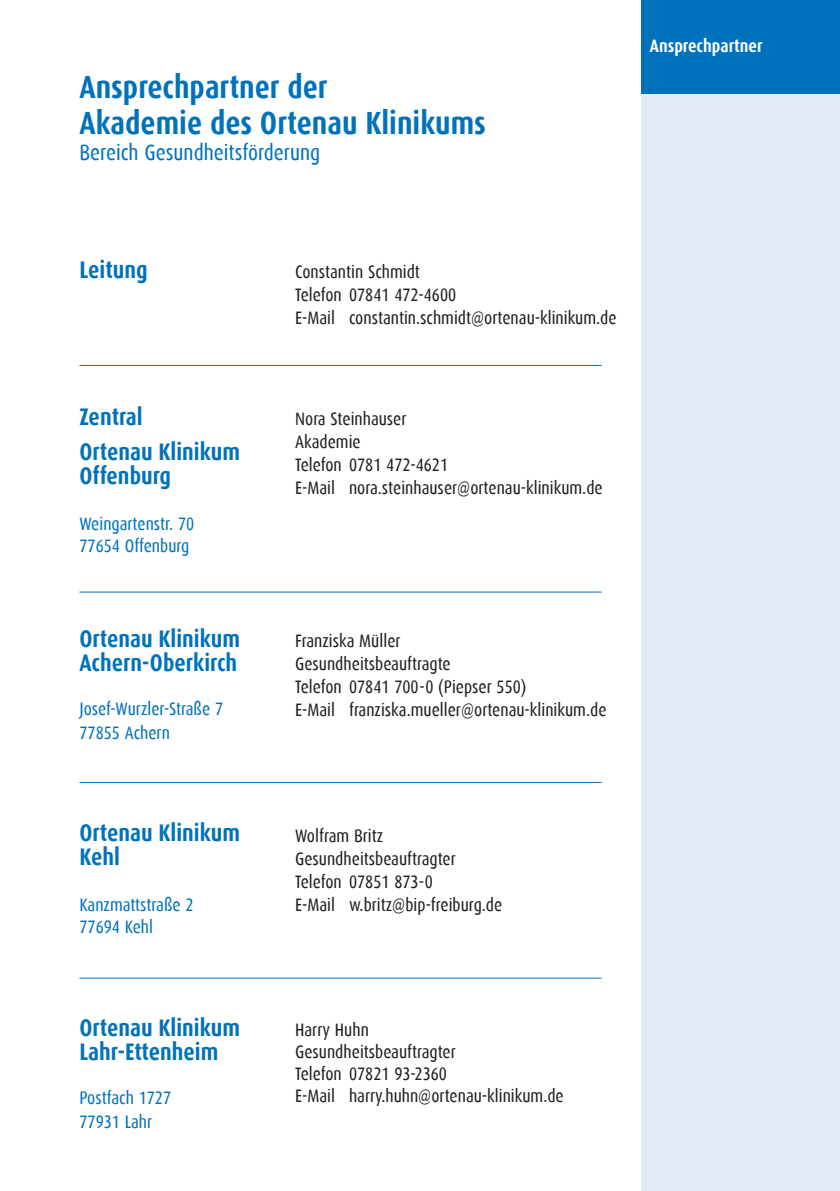
<style>
.page{position:relative;width:840px;height:1191px;background:#fff}
.page>*{position:absolute;margin:0;border:0;box-sizing:border-box;transform-origin:0 0}
.t1{font:700 32px/36px "Dax Condensed";color:#0072bc}
.t2{font:700 24px "Dax Condensed";color:#0072bc}
.t3{font:22px "Dax Condensed";color:#0072bc}
.t4{font:18px "Dax Condensed";color:#231f20}
.t5{font:18px "Dax Condensed";color:#0072bc}
.t6{font:700 18px "Dax Condensed";color:#fff}
</style>
<div class="page">
<div style="left:641px;top:0;width:198px;height:1191px;background:#e2eaf6"></div>
<hr style="left:79px;top:782px;width:522px;height:1px;background:#0072bc">
<hr style="left:79px;top:977px;width:522px;height:1px;background:#0072bc">
<hr style="left:79px;top:365px;width:522px;height:1px;background:#0072bc">
<hr style="left:79px;top:591px;width:522px;height:1px;background:#0072bc">
<div style="left:641px;top:0;width:198px;height:94px;background:#0072bc"></div>
<p class="t1" style="left:79px;top:69px;width:407px">Ansprechpartner der<br>Akademie des Ortenau Klinikums</p>
<p class="t3" style="left:79px;top:141px;width:242px">Bereich Gesundheitsförderung</p>
<p class="t6" style="left:649px;top:36px;width:114px">Ansprechpartner</p>
<p class="t2" style="left:79px;top:256px;width:70px">Leitung</p>
<p class="t4" style="left:295px;top:262px;width:126px">Constantin Schmidt</p>
<p class="t4" style="left:295px;top:285px;width:162px">Telefon 07841 472-4600</p>
<p class="t4" style="left:295px;top:308px;width:323px">E-Mail constantin.schmidt@ortenau-klinikum.de</p>
<p class="t2" style="left:79px;top:403px;width:65px">Zentral</p>
<p class="t2" style="left:79px;top:439px;width:162px">Ortenau Klinikum</p>
<p class="t2" style="left:79px;top:463px;width:93px">Offenburg</p>
<p class="t5" style="left:79px;top:514px;width:116px">Weingartenstr. 70</p>
<p class="t5" style="left:79px;top:536px;width:111px">77654 Offenburg</p>
<p class="t2" style="left:79px;top:625px;width:162px">Ortenau Klinikum</p>
<p class="t2" style="left:79px;top:649px;width:159px">Achern-Oberkirch</p>
<p class="t5" style="left:79px;top:699px;width:145px">Josef-Wurzler-Straße 7</p>
<p class="t5" style="left:79px;top:723px;width:92px">77855 Achern</p>
<p class="t2" style="left:79px;top:820px;width:162px">Ortenau Klinikum</p>
<p class="t2" style="left:79px;top:844px;width:42px">Kehl</p>
<p class="t5" style="left:79px;top:895px;width:116px">Kanzmattstraße 2</p>
<p class="t5" style="left:79px;top:917px;width:75px">77694 Kehl</p>
<p class="t2" style="left:79px;top:1014px;width:162px">Ortenau Klinikum</p>
<p class="t2" style="left:79px;top:1038px;width:140px">Lahr-Ettenheim</p>
<p class="t5" style="left:79px;top:1087px;width:93px">Postfach 1727</p>
<p class="t5" style="left:79px;top:1111px;width:74px">77931 Lahr</p>
<p class="t4" style="left:295px;top:409px;width:113px">Nora Steinhauser</p>
<p class="t4" style="left:295px;top:432px;width:67px">Akademie</p>
<p class="t4" style="left:295px;top:455px;width:154px">Telefon 0781 472-4621</p>
<p class="t4" style="left:295px;top:478px;width:309px">E-Mail nora.steinhauser@ortenau-klinikum.de</p>
<p class="t4" style="left:295px;top:631px;width:107px">Franziska Müller</p>
<p class="t4" style="left:295px;top:654px;width:157px">Gesundheitsbeauftragte</p>
<p class="t4" style="left:295px;top:677px;width:233px">Telefon 07841 700-0 (Piepser 550)</p>
<p class="t4" style="left:295px;top:700px;width:313px">E-Mail franziska.mueller@ortenau-klinikum.de</p>
<p class="t4" style="left:295px;top:825px;width:89px">Wolfram Britz</p>
<p class="t4" style="left:295px;top:848px;width:162px">Gesundheitsbeauftragter</p>
<p class="t4" style="left:295px;top:871px;width:139px">Telefon 07851 873-0</p>
<p class="t4" style="left:295px;top:894px;width:208px">E-Mail w.britz@bip-freiburg.de</p>
<p class="t4" style="left:295px;top:1019px;width:75px">Harry Huhn</p>
<p class="t4" style="left:295px;top:1041px;width:162px">Gesundheitsbeauftragter</p>
<p class="t4" style="left:295px;top:1063px;width:153px">Telefon 07821 93-2360</p>
<p class="t4" style="left:295px;top:1085px;width:270px">E-Mail harry.huhn@ortenau-klinikum.de</p>
</div>
